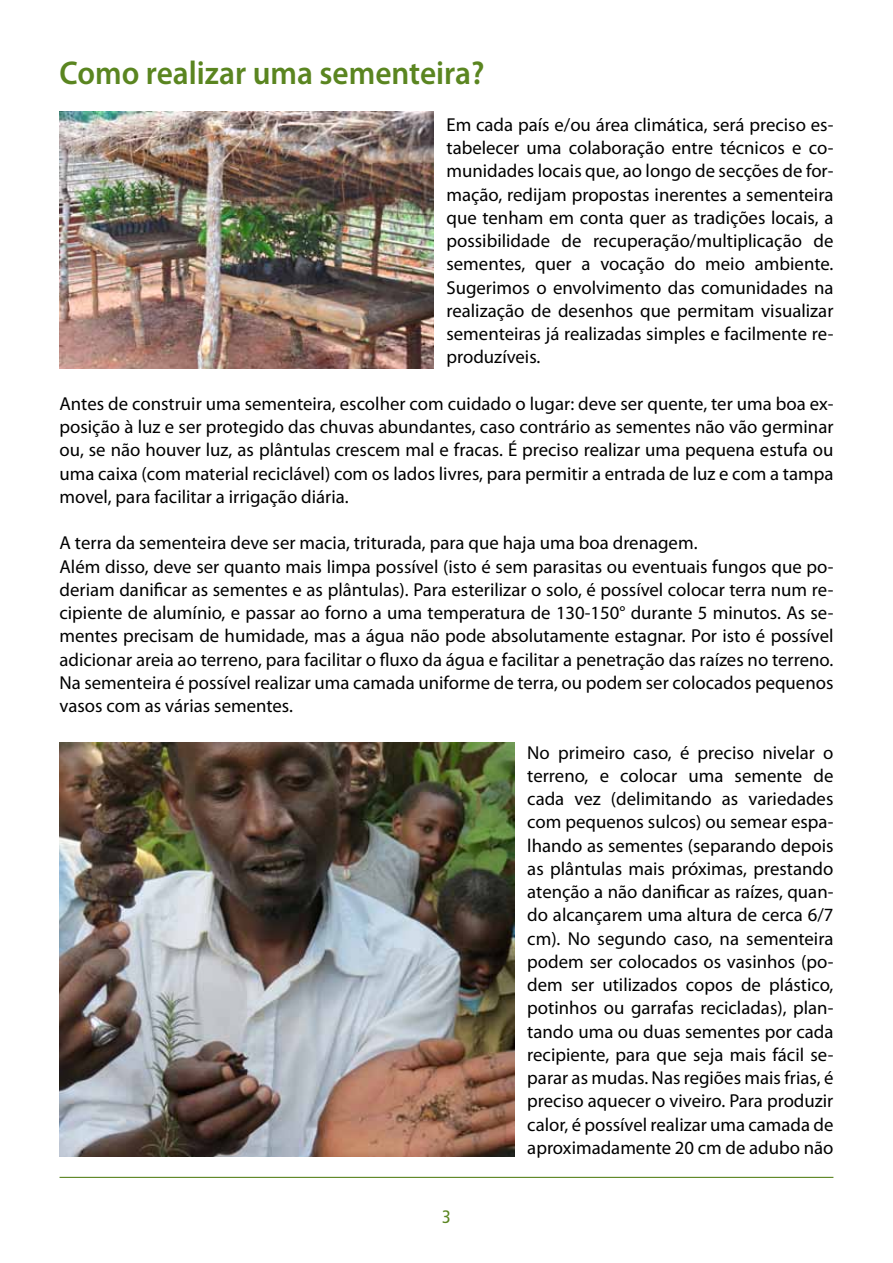
<style>
.page{position:relative;width:893px;height:1263px;background:#fff}
.page>*{position:absolute;margin:0;border:0;box-sizing:border-box;transform-origin:0 0}
.t1{font:600 33px "Myriad Pro";color:#5a8520;scale:.95 1}
.t2{font:18.75px/23.2px "Myriad Pro";color:#000;text-align:justify}
.t3{font:condensed 18px "Frutiger";color:#5a8520}
</style>
<div class="page">
<hr style="left:60px;top:1177px;width:773px;height:1px;background:#5a8520">
<img style="left:60px;top:111px;width:374px;height:258px">
<img style="left:60px;top:742px;width:454px;height:415px">
<h1 class="t1" style="left:60px;top:52px;width:449px">Como realizar uma sementeira?</h1>
<p class="t2" style="left:446px;top:113px;width:388px">Em cada país e/ou área climática, será preciso es&shy;tabelecer uma colaboração entre técnicos e co&shy;munidades locais que, ao longo de secções de for&shy;mação, redijam propostas inerentes a sementeira que tenham em conta quer as tradições locais, a possibilidade de recuperação/multiplicação de sementes, quer a vocação do meio ambiente.<br>Sugerimos o envolvimento das comunidades na realização de desenhos que permitam visualizar sementeiras já realizadas simples e facilmente re&shy;produzíveis.</p>
<p class="t2" style="left:60px;top:392px;width:775px">Antes de construir uma sementeira, escolher com cuidado o lugar: deve ser quente, ter uma boa ex&shy;posição à luz e ser protegido das chuvas abundantes, caso contrário as sementes não vão germinar ou, se não houver luz, as plântulas crescem mal e fracas. É preciso realizar uma pequena estufa ou uma caixa (com material reciclável) com os lados livres, para permitir a entrada de luz e com a tampa movel, para facilitar a irrigação diária.</p>
<p class="t2" style="left:60px;top:531px;width:775px;text-align:left">A terra da sementeira deve ser macia, triturada, para que haja uma boa drenagem.<br>Além disso, deve ser quanto mais limpa possível (isto é sem parasitas ou eventuais fungos que po&shy;deriam danificar as sementes e as plântulas). Para esterilizar o solo, é possível colocar terra num re&shy;cipiente de alumínio, e passar ao forno a uma temperatura de 130-150° durante 5 minutos. As se&shy;mentes precisam de humidade, mas a água não pode absolutamente estagnar. Por isto é possível adicionar areia ao terreno, para facilitar o fluxo da água e facilitar a penetração das raízes no terreno.<br>Na sementeira é possível realizar uma camada uniforme de terra, ou podem ser colocados pequenos vasos com as várias sementes.</p>
<p class="t2" style="left:527px;top:740px;width:308px">No primeiro caso, é preciso nivelar o terreno, e colocar uma semente de cada vez (delimitando as variedades com pequenos sulcos) ou semear espa&shy;lhando as sementes (separando depois as plântulas mais próximas, prestando atenção a não danificar as raízes, quan&shy;do alcançarem uma altura de cerca 6/7 cm). No segundo caso, na sementeira podem ser colocados os vasinhos (po&shy;dem ser utilizados copos de plástico, potinhos ou garrafas recicladas), plan&shy;tando uma ou duas sementes por cada recipiente, para que seja mais fácil se&shy;parar as mudas. Nas regiões mais frias, é preciso aquecer o viveiro. Para produzir calor, é possível realizar uma camada de aproximadamente 20 cm de adubo não</p>
<p class="t3" style="left:442px;top:1206px;width:10px">3</p>
</div>
